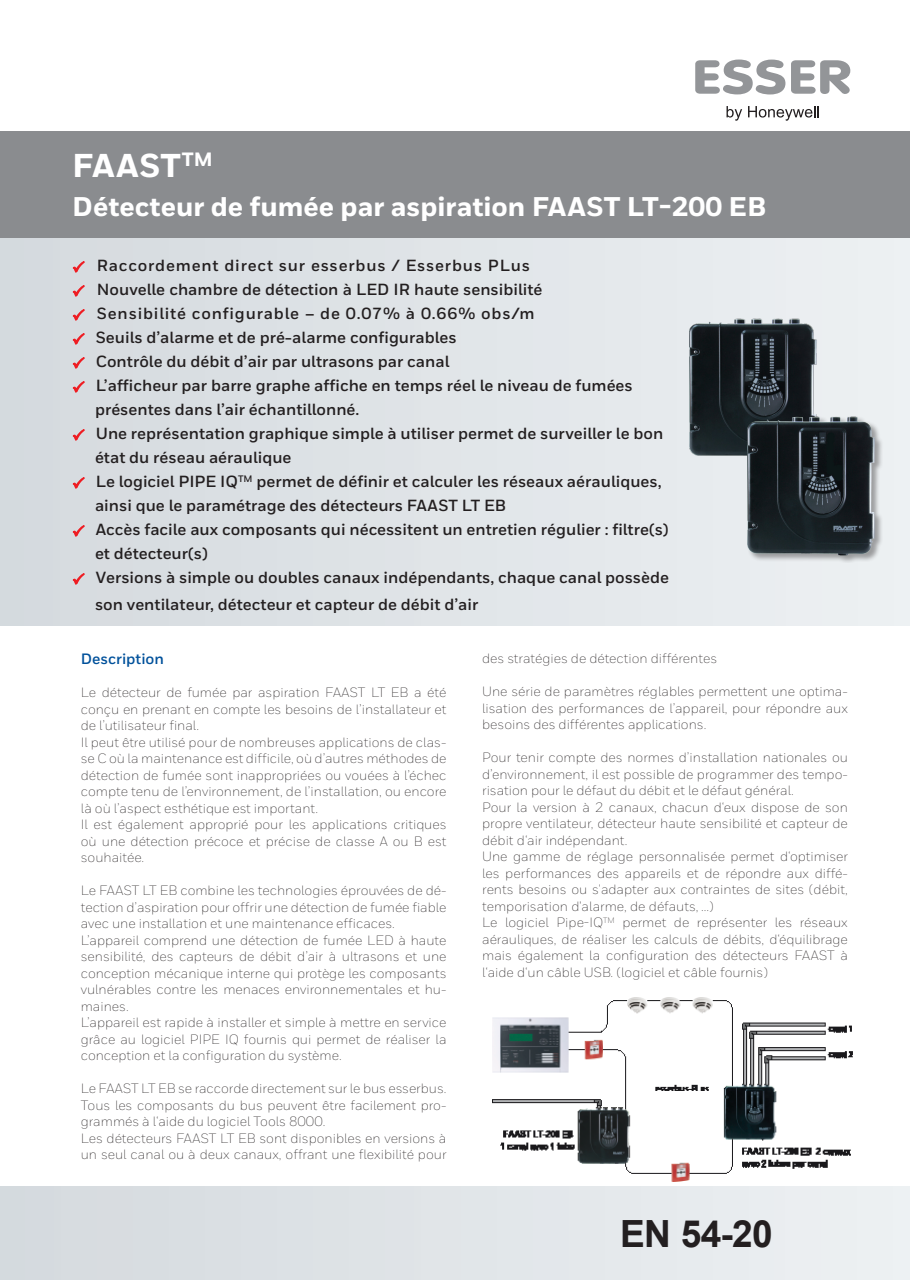
<style>
.page{position:relative;width:910px;height:1280px;background:#fff}
.page>*{position:absolute;margin:0;border:0;box-sizing:border-box;transform-origin:0 0}
.Brochure_Bullets_12{font:700 37.5px "Arial";color:#231f20}
.Headline_20__26_zab{font:800 33px "Honeywell Sans";letter-spacing:.01em;color:#fff}
.Headline_20__26_zab-2{font:800 27px "Honeywell Sans";color:#fff}
.Brochure_Bullets_12-2{font:700 16.2px/24px "Honeywell Sans";color:#231f20}
.Brochure_Bullets_12-3{font:700 16.2px "Honeywell Sans";letter-spacing:.05em;color:#231f20}
.headline_bodycopy_es{font:700 15px "Honeywell Sans";color:#01519b}
.Brochure_Body_Copy_1{font:300 13.5px/16.5px "Honeywell Sans";color:#231f20;text-align:justify}
.s1{color:#fff}
</style>
<div class="page">
<svg style="left:726px;top:106px;width:16px;height:15px"></svg>
<svg style="left:748px;top:106px;width:71px;height:15px"></svg>
<svg style="left:791px;top:60px;width:59px;height:34px"></svg>
<svg style="left:695px;top:60px;width:90px;height:34px"></svg>
<img style="left:492px;top:997px;width:361px;height:185px">
<div style="left:0;top:1186px;width:910px;height:94px;background:#e1e5e8"></div>
<div style="left:0;top:131px;width:910px;height:106px;background:#8a8c8f"></div>
<div style="left:0;top:238px;width:910px;height:388px;background:#dfe3e7"></div>
<img style="left:689px;top:314px;width:134px;height:142px">
<div style="left:747px;top:416px;width:137px;height:147px;background:#ecf0f2"></div>
<img style="left:739px;top:412px;width:142px;height:150px">
<p class="Headline_20__26_zab" style="left:72px;top:146px;width:142px">FAAST<sup>TM</sup></p>
<p class="Headline_20__26_zab-2" style="left:72px;top:190px;width:695px">Détecteur de fumée par aspiration FAAST LT-200 EB</p>
<p class="Brochure_Bullets_12-3" style="left:97px;top:256px;width:435px">Raccordement direct sur esserbus / Esserbus PLus</p>
<p class="Brochure_Bullets_12-2" style="left:97px;top:278px;width:447px">Nouvelle chambre de détection à LED IR haute sensibilité</p>
<p class="Brochure_Bullets_12-3" style="left:97px;top:304px;width:439px">Sensibilité configurable – de 0.07% à 0.66% obs/m</p>
<p class="Brochure_Bullets_12-2" style="left:96px;top:326px;width:362px">Seuils d’alarme et de pré-alarme configurables</p>
<p class="Brochure_Bullets_12-2" style="left:96px;top:350px;width:355px">Contrôle du débit d’air par ultrasons par canal</p>
<p class="Brochure_Bullets_12-2" style="left:95px;top:374px;width:539px">L’afficheur par barre graphe affiche en temps réel le niveau de fumées présentes dans l’air échantillonné.</p>
<p class="Brochure_Bullets_12-2" style="left:95px;top:422px;width:570px">Une représentation graphique simple à utiliser permet de surveiller le bon état du réseau aéraulique</p>
<p class="Brochure_Bullets_12-2" style="left:95px;top:470px;width:568px">Le logiciel PIPE IQ<sup>TM</sup> permet de définir et calculer les réseaux aérauliques, ainsi que le paramétrage des détecteurs FAAST LT EB</p>
<p class="Brochure_Bullets_12-2" style="left:95px;top:518px;width:575px">Accès facile aux composants qui nécessitent un entretien régulier : filtre(s) et détecteur(s)</p>
<p class="Brochure_Bullets_12-2" style="left:95px;top:564px;width:575px;line-height:27px">Versions à simple ou doubles canaux indépendants, chaque canal possède son ventilateur, détecteur et capteur de débit d’air</p>
<p class="headline_bodycopy_es" style="left:81px;top:650px;width:85px">Description</p>
<p class="Brochure_Body_Copy_1" style="left:81px;top:684px;width:367px">Le détecteur de fumée par aspiration FAAST LT EB a été conçu en prenant en compte les besoins de l’installateur et de l’utilisateur final.</p>
<p class="Brochure_Body_Copy_1" style="left:81px;top:734px;width:367px">Il peut être utilisé pour de nombreuses applications de clas&shy;se C où la maintenance est difficile, où d’autres méthodes de détection de fumée sont inappropriées ou vouées à l’échec compte tenu de l’environnement, de l’installation, ou encore là où l’aspect esthétique est important.</p>
<p class="Brochure_Body_Copy_1" style="left:81px;top:816px;width:367px">Il est également approprié pour les applications critiques où une détection précoce et précise de classe A ou B est souhaitée.</p>
<p class="Brochure_Body_Copy_1" style="left:81px;top:882px;width:367px">Le FAAST LT EB combine les technologies éprouvées de dé&shy;tection d’aspiration pour offrir une détection de fumée fiable avec une installation et une maintenance efficaces.</p>
<p class="Brochure_Body_Copy_1" style="left:81px;top:932px;width:367px">L’appareil comprend une détection de fumée LED à haute sensibilité, des capteurs de débit d’air à ultrasons et une conception mécanique interne qui protège les composants vulnérables contre les menaces environnementales et hu&shy;maines.</p>
<p class="Brochure_Body_Copy_1" style="left:81px;top:1014px;width:367px">L’appareil est rapide à installer et simple à mettre en service grâce au logiciel PIPE IQ fournis qui permet de réaliser la conception et la configuration du système.</p>
<p class="Brochure_Body_Copy_1" style="left:81px;top:1080px;width:367px">Le FAAST LT EB se raccorde directement sur le bus esserbus.<br>Tous les composants du bus peuvent être facilement pro&shy;grammés à l‘aide du logiciel Tools 8000.</p>
<p class="Brochure_Body_Copy_1" style="left:81px;top:1130px;width:367px">Les détecteurs FAAST LT EB sont disponibles en versions à un seul canal ou à deux canaux, offrant une flexibilité pour</p>
<p class="Brochure_Body_Copy_1" style="left:482px;top:650px;width:236px">des stratégies de détection différentes</p>
<p class="Brochure_Body_Copy_1" style="left:482px;top:683px;width:367px">Une série de paramètres réglables permettent une optima&shy;lisation des performances de l’appareil, pour répondre aux besoins des différentes applications.</p>
<p class="Brochure_Body_Copy_1" style="left:482px;top:749px;width:367px">Pour tenir compte des normes d’installation nationales ou d’environnement, il est possible de programmer des tempo&shy;risation pour le défaut du débit et le défaut général.</p>
<p class="Brochure_Body_Copy_1" style="left:482px;top:799px;width:367px">Pour la version à 2 canaux, chacun d‘eux dispose de son propre ventilateur, détecteur haute sensibilité et capteur de débit d‘air indépendant.</p>
<p class="Brochure_Body_Copy_1" style="left:482px;top:848px;width:367px">Une gamme de réglage personnalisée permet d‘optimiser les performances des appareils et de répondre aux diffé&shy;rents besoins ou s'adapter aux contraintes de sites (débit, temporisation d'alarme, de défauts,<span class="s1">.</span>...)</p>
<p class="Brochure_Body_Copy_1" style="left:482px;top:914px;width:367px">Le logiciel Pipe-IQ<sup>TM</sup> permet de représenter les réseaux aérauliques, de réaliser les calculs de débits, d‘équilibrage mais également la configuration des détecteurs FAAST à l‘aide d‘un câble USB. (logiciel et câble fournis)</p>
<p class="Brochure_Bullets_12" style="left:620px;top:1207px;width:154px">EN 54-20</p>
</div>
